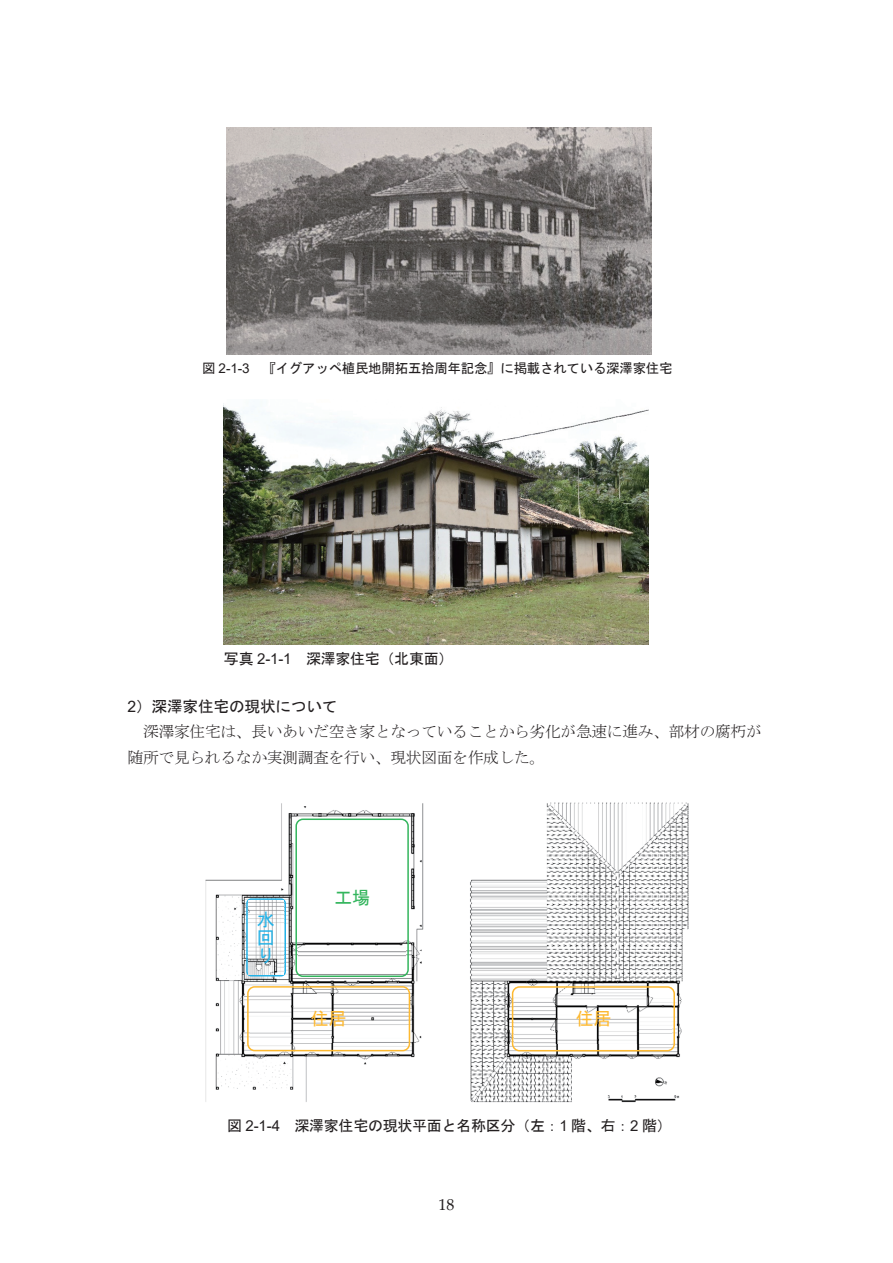
<style>
.page{position:relative;width:893px;height:1263px;background:#fff}
.page>*{position:absolute;margin:0;border:0;box-sizing:border-box;transform-origin:0 0}
.t1{font:18px "MS Gothic";color:#fdb931}
.t2{font:18px/17.7px "MS Gothic";color:#23b2e7;text-align:justify}
.t3{font:18px "MS Gothic";color:#33b55d}
.t4{font:15.9px "Palatino Linotype";color:#231f20}
.t5{font:15.75px/25.5px "MS Mincho";letter-spacing:-.015em;color:#231f20}
.t6{font:15.75px "MS Gothic";letter-spacing:-.015em;color:#231f20}
.t7{font:15px "MS Gothic";letter-spacing:-.02em;color:#231f20}
.t8{font:13.5px "MS Gothic";letter-spacing:-.02em;color:#231f20}
.s1{font-family:"Arial"}
</style>
<div class="page">
<img style="left:226px;top:128px;width:425px;height:226px">
<img style="left:224px;top:405px;width:425px;height:240px">
<img style="left:205px;top:802px;width:484px;height:301px">
<div style="left:512px;top:986px;width:163px;height:65px;border:2px solid #fdb931;border-radius:7px"></div>
<img style="left:515px;top:995px;width:157px;height:48px">
<div style="left:247px;top:986px;width:163px;height:65px;border:2px solid #fdb931;border-radius:7px"></div>
<img style="left:250px;top:994px;width:157px;height:49px">
<div style="left:295px;top:818px;width:114px;height:159px;border:2px solid #33b55d;border-radius:7px"></div>
<img style="left:298px;top:827px;width:108px;height:141px">
<div style="left:246px;top:898px;width:40px;height:78px;border:2px solid #23b2e7;border-radius:4px"></div>
<img style="left:249px;top:901px;width:35px;height:73px">
<div style="left:220px;top:799px;width:34px;height:54px;background:#fff"></div>
<div style="left:457px;top:796px;width:57px;height:56px;background:#fff"></div>
<div style="left:573px;top:1074px;width:34px;height:25px;background:#fff"></div>
<div style="left:337px;top:1076px;width:34px;height:25px;background:#fff"></div>
<p class="t8" style="left:202px;top:362px;width:472px">図 <span class="s1">2-1-3</span> 『イグアッペ植民地開拓五拾周年記念』に掲載されている深澤家住宅</p>
<p class="t7" style="left:224px;top:651px;width:231px">写真 <span class="s1">2-1-1</span> 深澤家住宅（北東面）</p>
<p class="t6" style="left:128px;top:698px;width:211px"><span class="s1">2</span>）深澤家住宅の現状について</p>
<p class="t5" style="left:128px;top:719px;width:636px;text-indent:15px">深澤家住宅は、長いあいだ空き家となっていることから劣化が急速に進み、部材の腐朽が随所で見られるなか実測調査を行い、現状図面を作成した。</p>
<p class="t2" style="left:257px;top:911px;width:19px">水回り</p>
<p class="t3" style="left:334px;top:889px;width:37px">工場</p>
<p class="t1" style="left:311px;top:1010px;width:37px">住居</p>
<p class="t1" style="left:576px;top:1010px;width:37px">住居</p>
<p class="t7" style="left:227px;top:1118px;width:446px">図 <span class="s1">2-1-4</span> 深澤家住宅の現状平面と名称区分（左：<span class="s1">1</span> 階、右：<span class="s1">2</span> 階）</p>
<p class="t4" style="left:438px;top:1193px;width:17px">18</p>
</div>
